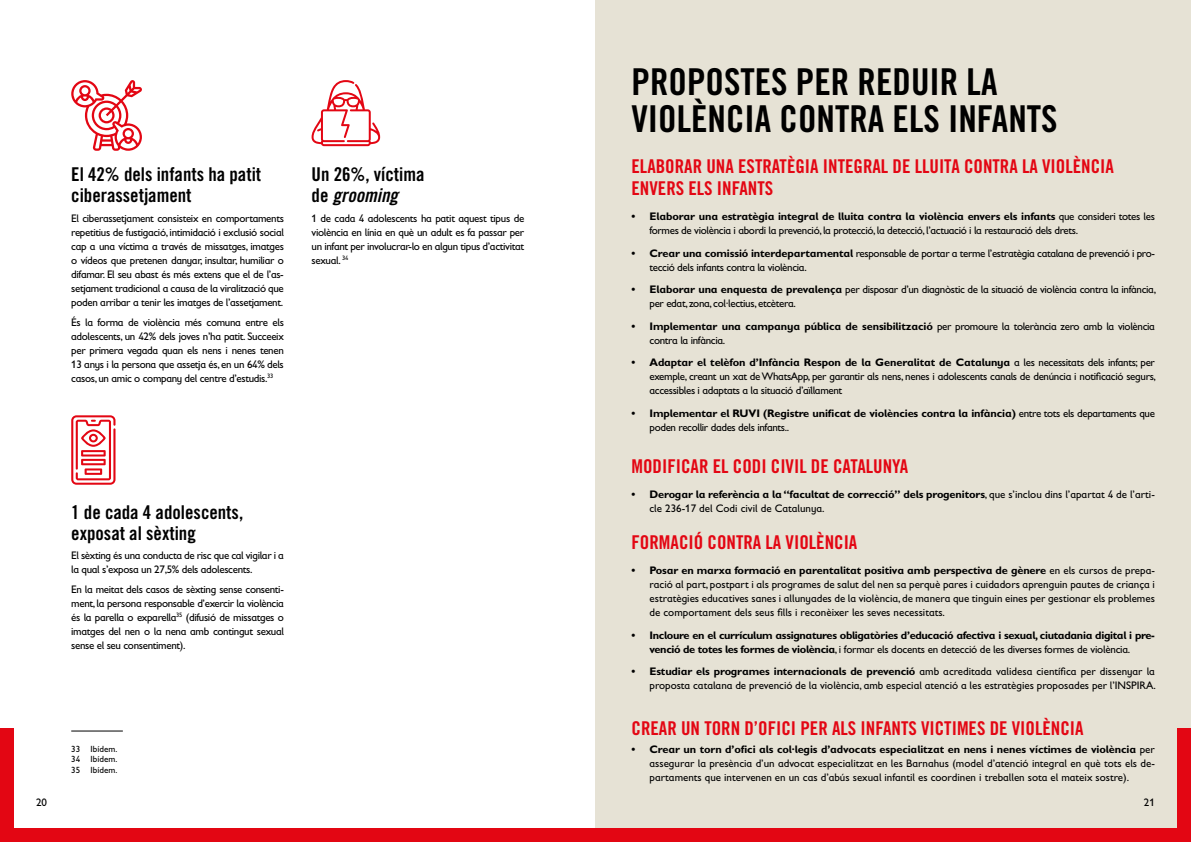
<style>
.page{position:relative;width:1191px;height:842px;background:#fff}
.page>*{position:absolute;margin:0;border:0;box-sizing:border-box;transform-origin:0 0}
.t1{font:37px/37px "Trade Gothic LT Std Bd Cn 20";color:#000}
.t2{font:19px/22.8px "Trade Gothic LT Std Bd Cn 20";color:#e30613}
.t3{font:19px/21px "Trade Gothic LT Std Bd Cn 20";color:#000}
.t4{font:19px "Trade Gothic LT Std Bd Cn 20 Obl";color:#000}
.t5{font:11px/14px "Gill Sans Infant Std";letter-spacing:-.03em;color:#000;text-align:justify}
.t6{font:11px/14px "Gill Sans Infant Std";color:#000}
.t7{font:700 11px/14px "Gill Sans Infant Std";letter-spacing:-.03em;color:#000;text-align:center}
.t8{font:700 11px/14px "Gill Sans Infant Std";letter-spacing:-.01em;color:#000}
.t9{font:9px/10.8px "Gill Sans Infant Std";letter-spacing:.01em;color:#000;text-align:justify}
.s1{font-family:"Trade Gothic LT Std Bd Cn 20"}
.s2{font-weight:700}
.s3{font-weight:400}
</style>
<div class="page">
<div style="left:0;top:729px;width:1191px;height:113px;background:#e30613"></div>
<div style="left:14px;top:14px;width:581px;height:814px;background:#fff"></div>
<div style="left:595px;top:0;width:596px;height:842px;background:#e6e2d5"></div>
<div style="left:595px;top:729px;width:596px;height:113px;background:#e30613"></div>
<div style="left:595px;top:14px;width:581px;height:814px;background:#e6e2d5"></div>
<hr style="left:71px;top:731px;width:52px;height:1px;background:#000">
<svg style="left:71px;top:415px;width:44px;height:70px"></svg>
<svg style="left:71px;top:80px;width:71px;height:71px"></svg>
<svg style="left:311px;top:80px;width:69px;height:66px"></svg>
<h2 class="t3" style="left:71px;top:164px;width:191px">El 42% dels infants ha patit ciberassetjament</h2>
<p class="t5" style="left:71px;top:211px;width:214px">El ciberassetjament consisteix en comportaments repetitius de fustigació, intimidació i exclusió social cap a una víctima a través de missatges, imatges o vídeos que pretenen danyar, insultar, humiliar o difamar. El seu abast és més extens que el de l’as&shy;setjament tradicional a causa de la viralització que poden arribar a tenir les imatges de l’assetjament.</p>
<p class="t5" style="left:71px;top:315px;width:214px">És la forma de violència més comuna entre els adolescents, un 42% dels joves n’ha patit. Succeeix per primera vegada quan els nens i nenes tenen 13 anys i la persona que assetja és, en un 64% dels casos, un amic o company del centre d’estudis.<sup>33</sup></p>
<h2 class="t3" style="left:311px;top:164px;width:114px">Un 26%, víctima</h2>
<h2 class="t4" style="left:311px;top:184px;width:88px"><span class="s1">de</span> grooming</h2>
<p class="t5" style="left:311px;top:211px;width:214px">1 de cada 4 adolescents ha patit aquest tipus de violència en línia en què un adult es fa passar per un infant per involucrar-lo en algun tipus d’activitat sexual. <sup>34</sup></p>
<h2 class="t3" style="left:71px;top:501px;width:173px">1 de cada 4 adolescents, exposat al sèxting</h2>
<p class="t5" style="left:71px;top:549px;width:214px">El sèxting és una conducta de risc que cal vigilar i a la qual s’exposa un 27,5% dels adolescents.</p>
<p class="t5" style="left:71px;top:582px;width:214px">En la meitat dels casos de sèxting sense consenti&shy;ment, la persona responsable d’exercir la violència és la parella o exparella<sup>35</sup> (difusió de missatges o imatges del nen o la nena amb contingut sexual sense el seu consentiment).</p>
<p class="t5" style="left:36px;top:795px;width:13px">20</p>
<p class="t9" style="left:71px;top:743px;width:48px">33 Ibídem.<br>34 Ibídem.<br>35 Ibídem.</p>
<h1 class="t1" style="left:631px;top:63px;width:428px">PROPOSTES PER REDUIR LA<br>VIOLÈNCIA CONTRA ELS INFANTS</h1>
<h2 class="t2" style="left:631px;top:154px;width:484px">ELABORAR UNA ESTRATÈGIA INTEGRAL DE LLUITA CONTRA LA VIOLÈNCIA<br>ENVERS ELS INFANTS</h2>
<p class="t5" style="left:649px;top:209px;width:507px;text-indent:-18px"><span class="s2">• Elaborar una estratègia integral de lluita contra la violència envers els infants</span> que consideri totes les formes de violència i abordi la prevenció, la protecció, la detecció, l’actuació i la restauració dels drets.</p>
<p class="t5" style="left:649px;top:246px;width:507px;text-indent:-18px"><span class="s2">• Crear una comissió interdepartamental</span> responsable de portar a terme l’estratègia catalana de prevenció i pro&shy;tecció dels infants contra la violència.</p>
<p class="t5" style="left:649px;top:282px;width:508px;text-indent:-18px"><span class="s2">• Elaborar una enquesta de prevalença</span> per disposar d’un diagnòstic de la situació de violència contra la infància, per edat, zona, col·lectius, etcètera.</p>
<p class="t5" style="left:649px;top:319px;width:507px;text-indent:-18px"><span class="s2">• Implementar una campanya pública de sensibilització</span> per promoure la tolerància zero amb la violència contra la infància.</p>
<p class="t5" style="left:649px;top:355px;width:508px;text-indent:-18px"><span class="s2">• Adaptar el telèfon d’Infància Respon de la Generalitat de Catalunya</span> a les necessitats dels infants; per exemple, creant un xat de WhatsApp, per garantir als nens, nenes i adolescents canals de denúncia i notificació segurs, accessibles i adaptats a la situació d’aïllament</p>
<p class="t8" style="left:649px;top:406px;width:507px;text-indent:-18px">• Implementar el RUVI (Registre unificat de violències contra la infància) <span class="s3">entre tots els departaments que poden recollir dades dels infants..</span></p>
<h2 class="t2" style="left:631px;top:454px;width:278px">MODIFICAR EL CODI CIVIL DE CATALUNYA</h2>
<p class="t6" style="left:649px;top:487px;width:507px;text-indent:-18px"><span class="s2">• Derogar la referència a la “facultat de correcció” dels progenitors</span>, que s’inclou dins l’apartat 4 de l’arti&shy;cle 236-17 del Codi civil de Catalunya.</p>
<h2 class="t2" style="left:631px;top:531px;width:227px">FORMACIÓ CONTRA LA VIOLÈNCIA</h2>
<p class="t5" style="left:649px;top:563px;width:507px;text-indent:-18px"><span class="s2">• Posar en marxa formació en parentalitat positiva amb perspectiva de gènere</span> en els cursos de prepa&shy;ració al part, postpart i als programes de salut del nen sa perquè pares i cuidadors aprenguin pautes de criança i estratègies educatives sanes i allunyades de la violència, de manera que tinguin eines per gestionar els problemes de comportament dels seus fills i reconèixer les seves necessitats.</p>
<p class="t7" style="left:631px;top:628px;width:525px">• Incloure en el currículum assignatures obligatòries d’educació afectiva i sexual, ciutadania digital i pre&shy;venció de totes les formes de violència<span class="s3">, i formar els docents en detecció de les diverses formes de violència.</span></p>
<p class="t6" style="left:631px;top:664px;width:526px;text-align:right"><span class="s2">• Estudiar els programes internacionals de prevenció</span> amb acreditada validesa científica per dissenyar la proposta catalana de prevenció de la violència, amb especial atenció a les estratègies proposades per l’INSPIRA.</p>
<h2 class="t2" style="left:631px;top:716px;width:453px">CREAR UN TORN D’OFICI PER ALS INFANTS VICTIMES DE VIOLÈNCIA</h2>
<p class="t5" style="left:649px;top:742px;width:507px;text-indent:-18px"><span class="s2">• Crear un torn d’ofici als col·legis d’advocats especialitzat en nens i nenes víctimes de violència</span> per assegurar la presència d’un advocat especialitzat en les Barnahus (model d’atenció integral en què tots els de&shy;partaments que intervenen en un cas d’abús sexual infantil es coordinen i treballen sota el mateix sostre).</p>
<p class="t5" style="left:1143px;top:795px;width:13px">21</p>
</div>
